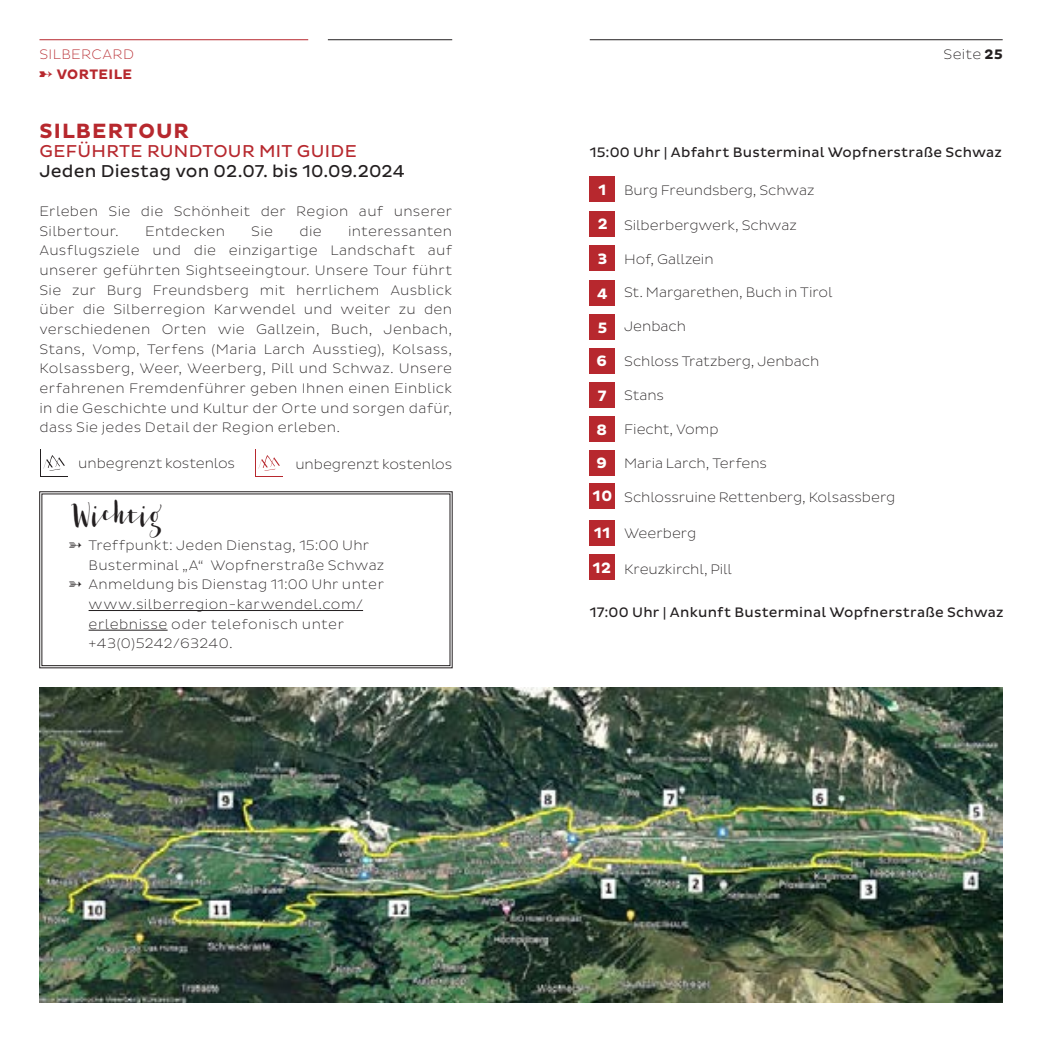
<style>
.page{position:relative;width:1042px;height:1042px;background:#fff}
.page>*{position:absolute;margin:0;border:0;box-sizing:border-box;transform-origin:0 0}
.Fliesstext_Pluto_9{font:26.25px "Stylist Pro Bold";letter-spacing:-.035em;color:#231f20}
.Headline_Pluto_light{font:700 21px "Pluto Sans";letter-spacing:.05em;color:#b7282e}
.Headline_Pluto_light-2{font:17.5px "Pluto Sans";letter-spacing:.005em;color:#231f20}
.Headline_Pluto_light-3{font:17.5px "Pluto Sans";letter-spacing:.02em;color:#b7282e}
.Header_Pluto{font:700 15.22px "Pluto Sans";color:#fff}
.A-Z_Buchstaben{font:200 14px/19.6px "Pluto Sans";letter-spacing:.025em;color:#231f20}
.Fliesstext_Pluto_8{font:200 14px "Pluto Sans";letter-spacing:-.005em;color:#231f20}
.Fliesstext_Pluto_8-2{font:14px "Pluto Sans";letter-spacing:.015em;color:#231f20}
.Fliesstext_Pluto_9-2{font:200 14px "Pluto Sans";letter-spacing:.025em;color:#b7282e}
.Fliesstext_Pluto_9-3{font:700 14px "Pluto Sans";letter-spacing:.03em;color:#b7282e}
.s1{font-weight:700}
</style>
<div class="page">
<hr style="left:590px;top:39px;width:412px;height:1px;background:#231f20">
<hr style="left:39px;top:39px;width:269px;height:1px;background:#b7282e">
<hr style="left:328px;top:39px;width:124px;height:1px;background:#231f20">
<img style="left:39px;top:688px;width:963px;height:314px">
<svg style="left:255px;top:449px;width:28px;height:28px"></svg>
<div style="left:256px;top:450px;width:26px;height:26px;background:#fff"></div>
<svg style="left:258px;top:455px;width:22px;height:16px"></svg>
<svg style="left:40px;top:449px;width:28px;height:28px"></svg>
<div style="left:41px;top:450px;width:26px;height:26px;background:#fff"></div>
<svg style="left:43px;top:455px;width:22px;height:16px"></svg>
<svg style="left:39px;top:491px;width:414px;height:177px;background:#969495"></svg>
<svg style="left:41px;top:493px;width:409px;height:173px"></svg>
<div style="left:590px;top:177px;width:25px;height:25px;background:#b7282e"></div>
<div style="left:590px;top:212px;width:25px;height:25px;background:#b7282e"></div>
<div style="left:590px;top:246px;width:25px;height:25px;background:#b7282e"></div>
<div style="left:590px;top:280px;width:25px;height:25px;background:#b7282e"></div>
<div style="left:590px;top:315px;width:25px;height:25px;background:#b7282e"></div>
<div style="left:590px;top:348px;width:25px;height:25px;background:#b7282e"></div>
<div style="left:590px;top:382px;width:25px;height:25px;background:#b7282e"></div>
<div style="left:590px;top:417px;width:25px;height:25px;background:#b7282e"></div>
<div style="left:590px;top:450px;width:25px;height:25px;background:#b7282e"></div>
<div style="left:590px;top:483px;width:25px;height:25px;background:#b7282e"></div>
<div style="left:590px;top:520px;width:25px;height:25px;background:#b7282e"></div>
<div style="left:590px;top:555px;width:25px;height:25px;background:#b7282e"></div>
<p class="Fliesstext_Pluto_9-2" style="left:39px;top:46px;width:96px">SILBERCARD</p>
<p class="A-Z_Buchstaben" style="left:943px;top:44px;width:61px">Seite <span class="s1">25</span></p>
<p class="Fliesstext_Pluto_9-3" style="left:39px;top:66px;width:94px">➸ VORTEILE</p>
<p class="Headline_Pluto_light" style="left:40px;top:118px;width:151px">SILBERTOUR</p>
<p class="Headline_Pluto_light-3" style="left:40px;top:141px;width:319px">GEFÜHRTE RUNDTOUR MIT GUIDE</p>
<p class="Headline_Pluto_light-2" style="left:39px;top:161px;width:367px">Jeden Diestag von 02.07. bis 10.09.2024</p>
<p class="A-Z_Buchstaben" style="left:39px;top:202px;width:414px">Erleben Sie die Schönheit der Region auf unserer<br>Silbertour.</p>
<p class="A-Z_Buchstaben" style="left:145px;top:221px;width:81px">Entdecken</p>
<p class="A-Z_Buchstaben" style="left:251px;top:221px;width:23px">Sie</p>
<p class="A-Z_Buchstaben" style="left:299px;top:221px;width:24px">die</p>
<p class="A-Z_Buchstaben" style="left:39px;top:221px;width:414px;text-align:justify;text-indent:309px">interessanten Ausflugsziele und die einzigartige Landschaft auf unserer geführten Sightseeingtour. Unsere Tour führt Sie zur Burg Freundsberg mit herrlichem Ausblick über die Silberregion Karwendel und weiter zu den verschiedenen Orten wie Gallzein, Buch, Jenbach, Stans, Vomp, Terfens (Maria Larch Ausstieg), Kolsass, Kolsassberg, Weer, Weerberg, Pill und Schwaz. Unsere erfahrenen Fremdenführer geben Ihnen einen Einblick in die Geschichte und Kultur der Orte und sorgen dafür, dass Sie jedes Detail der Region erleben.</p>
<p class="Fliesstext_Pluto_8" style="left:78px;top:455px;width:158px">unbegrenzt kostenlos</p>
<p class="Fliesstext_Pluto_8" style="left:295px;top:456px;width:158px">unbegrenzt kostenlos</p>
<p class="Fliesstext_Pluto_9" style="left:69px;top:497px;width:92px">Wichtig</p>
<p class="A-Z_Buchstaben" style="left:89px;top:536px;width:297px;text-indent:-20px">➳ Treffpunkt: Jeden Dienstag, 15:00 Uhr<br>Busterminal „A“ Wopfnerstraße Schwaz</p>
<p class="A-Z_Buchstaben" style="left:89px;top:575px;width:297px;text-indent:-20px">➳ Anmeldung bis Dienstag 11:00 Uhr unter www.silberregion-karwendel.com/ erlebnisse oder telefonisch unter +43(0)5242/63240.</p>
<p class="Fliesstext_Pluto_8-2" style="left:590px;top:144px;width:414px">15:00 Uhr | Abfahrt Busterminal Wopfnerstraße Schwaz</p>
<p class="Header_Pluto" style="left:598px;top:181px;width:9px">1</p>
<p class="Header_Pluto" style="left:598px;top:215px;width:11px">2</p>
<p class="Header_Pluto" style="left:598px;top:250px;width:11px">3</p>
<p class="Header_Pluto" style="left:597px;top:285px;width:12px">4</p>
<p class="Header_Pluto" style="left:598px;top:319px;width:11px">5</p>
<p class="Fliesstext_Pluto_8" style="left:624px;top:182px;width:192px">Burg Freundsberg, Schwaz</p>
<p class="Fliesstext_Pluto_8" style="left:624px;top:218px;width:174px">Silberbergwerk, Schwaz</p>
<p class="Fliesstext_Pluto_8" style="left:624px;top:251px;width:91px">Hof, Gallzein</p>
<p class="Fliesstext_Pluto_8" style="left:624px;top:285px;width:210px">St. Margarethen, Buch in Tirol</p>
<p class="Fliesstext_Pluto_8" style="left:624px;top:318px;width:63px">Jenbach</p>
<p class="Header_Pluto" style="left:596px;top:353px;width:12px">6</p>
<p class="Fliesstext_Pluto_8" style="left:624px;top:353px;width:197px">Schloss Tratzberg, Jenbach</p>
<p class="Header_Pluto" style="left:598px;top:387px;width:10px">7</p>
<p class="Fliesstext_Pluto_8" style="left:624px;top:387px;width:41px">Stans</p>
<p class="Header_Pluto" style="left:596px;top:421px;width:12px">8</p>
<p class="Fliesstext_Pluto_8" style="left:624px;top:421px;width:96px">Fiecht, Vomp</p>
<p class="Header_Pluto" style="left:596px;top:455px;width:12px">9</p>
<p class="Fliesstext_Pluto_8" style="left:624px;top:455px;width:144px">Maria Larch, Terfens</p>
<p class="Header_Pluto" style="left:593px;top:487px;width:21px">10</p>
<p class="Fliesstext_Pluto_8" style="left:624px;top:489px;width:273px">Schlossruine Rettenberg, Kolsassberg</p>
<p class="Header_Pluto" style="left:594px;top:524px;width:18px">11</p>
<p class="Fliesstext_Pluto_8" style="left:624px;top:525px;width:74px">Weerberg</p>
<p class="Header_Pluto" style="left:593px;top:559px;width:20px">12</p>
<p class="Fliesstext_Pluto_8" style="left:624px;top:561px;width:109px">Kreuzkirchl, Pill</p>
<p class="Fliesstext_Pluto_8-2" style="left:590px;top:604px;width:415px">17:00 Uhr | Ankunft Busterminal Wopfnerstraße Schwaz</p>
</div>
